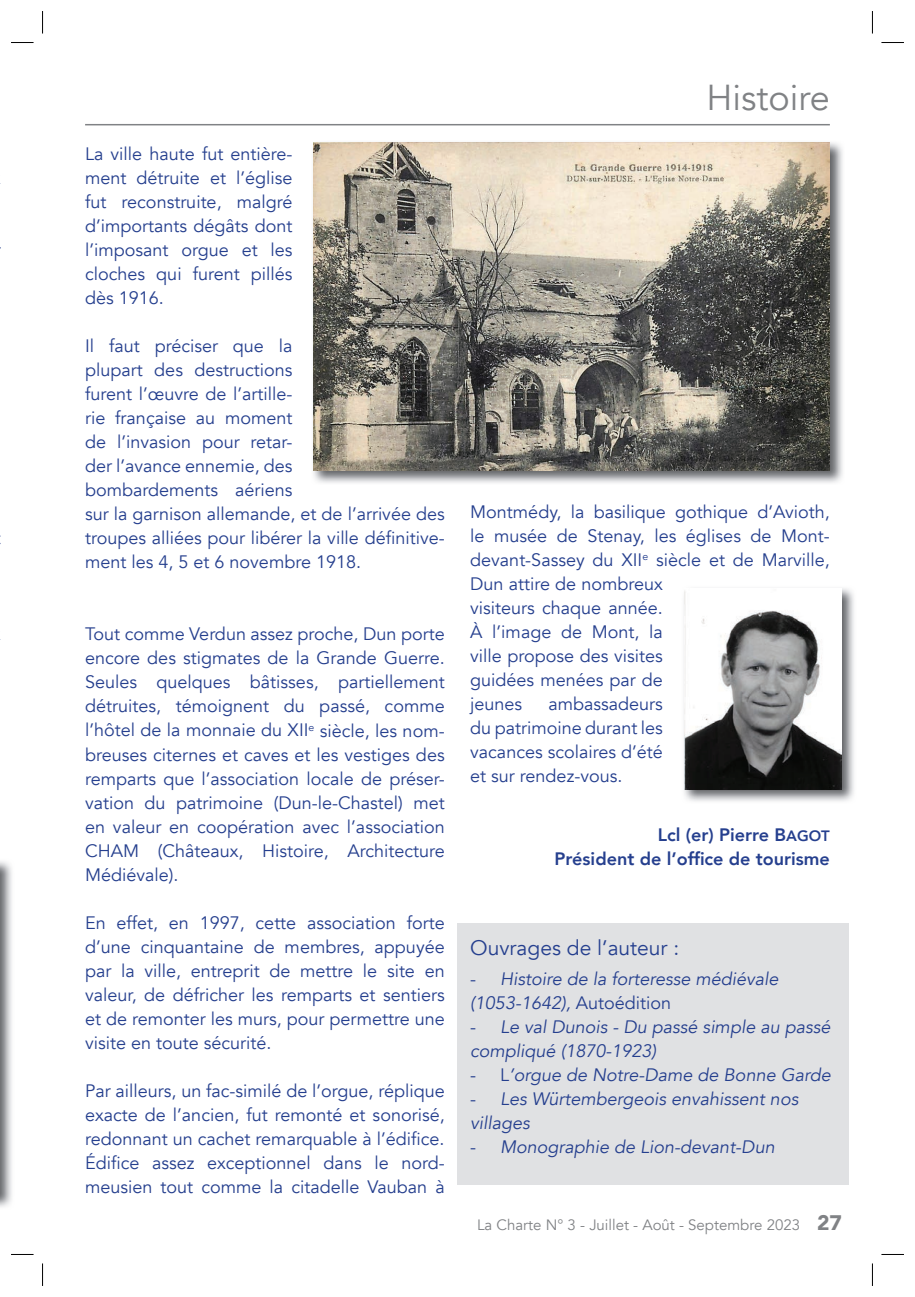
<style>
.page{position:relative;width:915px;height:1297px;background:#fff}
.page>*{position:absolute;margin:0;border:0;box-sizing:border-box;transform-origin:0 0}
.t1{font:36px "Avenir";color:#808285}
.t2{font:21px "Avenir";color:#253f8e}
.t3{font:900 21px "Avenir";color:#808285}
.t4{font:18px/24px "Avenir";color:#253f8e;text-align:justify}
.t5{font:italic 18px/24px "Avenir";color:#253f8e}
.t6{font:800 18px/24px "Avenir";color:#253f8e;text-align:right}
.t7{font:15px "Avenir";color:#808285}
.s1{font-size:15px}
.s2{font-style:normal}
</style>
<div class="page">
<hr style="left:85px;top:124px;width:744px;height:1px;background:#808285">
<div style="left:457px;top:924px;width:391px;height:261px;background:#e0e1e3"></div>
<img style="left:0;top:861px;width:12px;height:346px">
<img style="left:313px;top:142px;width:530px;height:341px">
<img style="left:314px;top:142px;width:515px;height:329px">
<img style="left:684px;top:588px;width:170px;height:213px">
<img style="left:684px;top:588px;width:157px;height:201px">
<svg style="left:11px;top:42px;width:23px;height:1px"></svg>
<svg style="left:881px;top:42px;width:22px;height:1px"></svg>
<svg style="left:11px;top:1254px;width:23px;height:1px"></svg>
<svg style="left:881px;top:1254px;width:22px;height:1px"></svg>
<svg style="left:42px;top:11px;width:1px;height:23px"></svg>
<svg style="left:42px;top:1263px;width:1px;height:23px"></svg>
<svg style="left:871px;top:11px;width:1px;height:22px"></svg>
<svg style="left:871px;top:1264px;width:1px;height:22px"></svg>
<p class="t4" style="left:85px;top:143px;width:209px">La ville haute fut entière&shy;ment détruite et l’église fut reconstruite, malgré d’importants dégâts dont l’imposant orgue et les cloches qui furent pillés dès 1916.</p>
<p class="t4" style="left:85px;top:335px;width:361px;text-align:left">Il faut préciser que la<br>plupart des destructions<br>furent l’œuvre de l’artille-<br>rie française au moment<br>de l’invasion pour retar-<br>der l’avance ennemie, des<br>bombardements aériens<br>sur la garnison allemande, et de l’arrivée des troupes alliées pour libérer la ville définitive&shy;ment les 4, 5 et 6 novembre 1918.</p>
<p class="t4" style="left:85px;top:622px;width:361px">Tout comme Verdun assez proche, Dun porte encore des stigmates de la Grande Guerre.<br>Seules quelques bâtisses, partiellement détruites, témoignent du passé, comme l’hôtel de la monnaie du XII<sup>e</sup> siècle, les nom&shy;breuses citernes et caves et les vestiges des remparts que l’association locale de préser&shy;vation du patrimoine (Dun-le-Chastel) met en valeur en coopération avec l’association CHAM (Châteaux, Histoire, Architecture Médiévale).</p>
<p class="t4" style="left:85px;top:911px;width:361px">En effet, en 1997, cette association forte d’une cinquantaine de membres, appuyée par la ville, entreprit de mettre le site en valeur, de défricher les remparts et sentiers et de remonter les murs, pour permettre une visite en toute sécurité.</p>
<p class="t4" style="left:85px;top:1079px;width:361px">Par ailleurs, un fac-similé de l’orgue, réplique exacte de l’ancien, fut remonté et sonorisé, redonnant un cachet remarquable à l’édifice.<br>Édifice assez exceptionnel dans le nord&shy;meusien tout comme la citadelle Vauban à</p>
<h1 class="t1" style="left:706px;top:77px;width:125px">Histoire</h1>
<p class="t4" style="left:470px;top:500px;width:361px;text-align:left">Montmédy, la basilique gothique d’Avioth, le musée de Stenay, les églises de Mont&shy;devant-Sassey du XII<sup>e</sup> siècle et de Marville,<br>Dun attire de nombreux<br>visiteurs chaque année.<br>À l’image de Mont, la<br>ville propose des visites<br>guidées menées par de<br>jeunes</p>
<p class="t4" style="left:470px;top:692px;width:194px;text-indent:78px">ambassadeurs du patrimoine durant les vacances scolaires d’été et sur rendez-vous.</p>
<p class="t6" style="left:554px;top:823px;width:277px">Lcl (er) Pierre B<span class="s1">AGOT<br></span>Président de l’office de tourisme</p>
<p class="t2" style="left:470px;top:935px;width:210px">Ouvrages de l’auteur :</p>
<p class="t5" style="left:470px;top:967px;width:310px"><span class="s2">-</span> Histoire de la forteresse médiévale (1053-1642), <span class="s2">Autoédition</span></p>
<p class="t5" style="left:470px;top:1015px;width:361px"><span class="s2">-</span> Le val Dunois - Du passé simple au passé compliqué (1870-1923)</p>
<p class="t5" style="left:470px;top:1063px;width:362px"><span class="s2">- L</span>’orgue de Notre-Dame de Bonne Garde</p>
<p class="t5" style="left:470px;top:1087px;width:329px"><span class="s2">-</span> Les Würtembergeois envahissent nos villages</p>
<p class="t5" style="left:470px;top:1135px;width:306px"><span class="s2">-</span> Monographie de Lion-devant-Dun</p>
<p class="t7" style="left:477px;top:1216px;width:324px">La Charte N° 3 - Juillet - Août - Septembre 2023</p>
<p class="t3" style="left:816px;top:1205px;width:26px">27</p>
</div>
